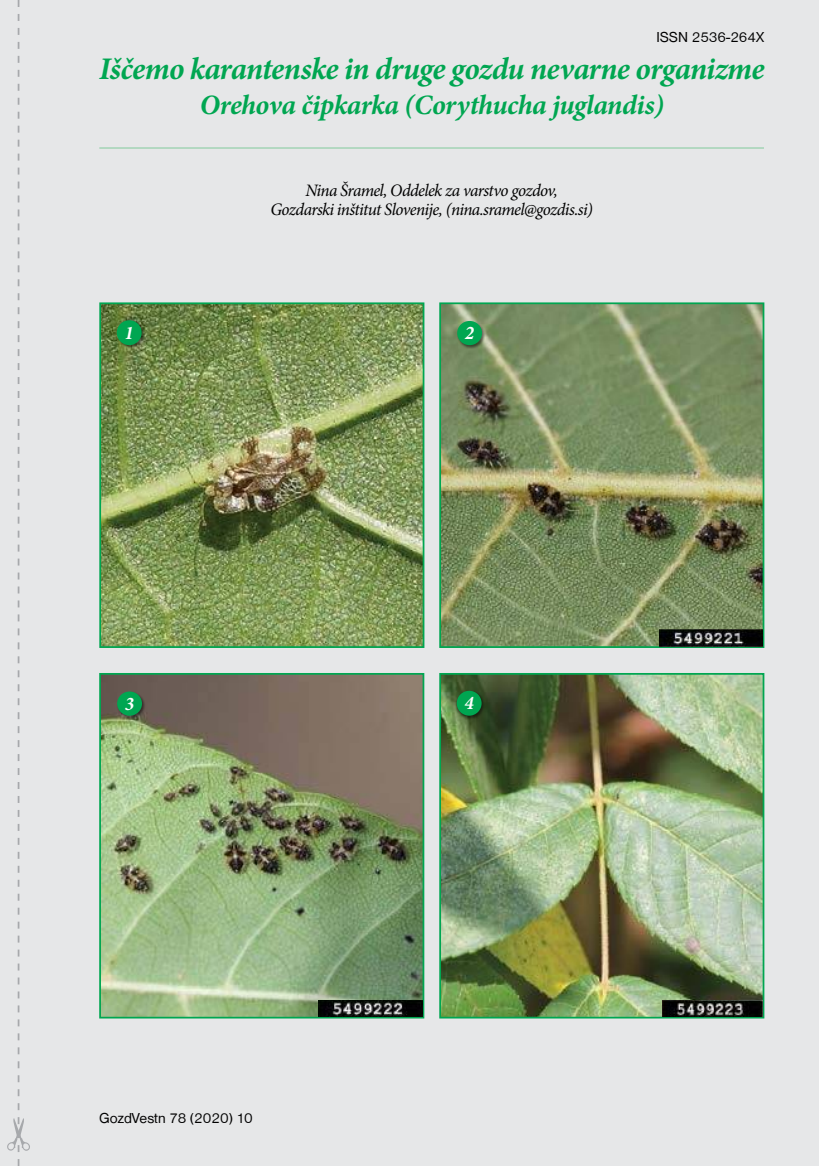
<style>
.page{position:relative;width:819px;height:1166px;background:#e6e7e8}
.page>*{position:absolute;margin:0;border:0;box-sizing:border-box;transform-origin:0 0}
.t1{font:italic 700 31.5px "Minion Pro";letter-spacing:-.025em;color:#00a651}
.t2{font:italic 700 28px "Minion Pro";letter-spacing:-.02em;color:#00a651}
.t3{font:italic 700 19.25px "Minion Pro";color:#fff}
.t4{font:italic 17.5px/19.2px "Minion Pro";letter-spacing:-.04em;color:#000;text-align:center}
.t5{font:14.88px "Nimbus San DEE";color:#000}
</style>
<div class="page">
<svg style="left:7px;top:0;width:23px;height:1166px"></svg>
<img style="left:442px;top:676px;width:319px;height:339px">
<div style="left:439px;top:673px;width:325px;height:345px;border:2px solid #00a651"></div>
<img style="left:102px;top:305px;width:319px;height:340px">
<div style="left:99px;top:302px;width:325px;height:346px;border:2px solid #00a651"></div>
<div style="left:456px;top:690px;width:29px;height:30px;background:#000;opacity:.5"></div>
<div style="left:456px;top:691px;width:25px;height:25px;background:#00a651;border-radius:50%"></div>
<div style="left:116px;top:320px;width:30px;height:29px;background:#000;opacity:.5"></div>
<div style="left:117px;top:320px;width:25px;height:25px;background:#00a651;border-radius:50%"></div>
<img style="left:102px;top:676px;width:319px;height:339px">
<div style="left:99px;top:673px;width:325px;height:345px;border:2px solid #00a651"></div>
<div style="left:116px;top:691px;width:30px;height:29px;background:#000;opacity:.5"></div>
<div style="left:117px;top:691px;width:25px;height:25px;background:#00a651;border-radius:50%"></div>
<img style="left:442px;top:305px;width:319px;height:340px">
<div style="left:439px;top:302px;width:325px;height:346px;border:2px solid #00a651"></div>
<div style="left:456px;top:320px;width:30px;height:29px;background:#000;opacity:.5"></div>
<div style="left:457px;top:321px;width:25px;height:24px;background:#00a651;border-radius:50%"></div>
<hr style="left:99px;top:148px;width:665px;height:1px;background:#82ca9c">
<img style="left:662px;top:1000px;width:100px;height:16px">
<img style="left:318px;top:1000px;width:104px;height:16px">
<img style="left:659px;top:630px;width:103px;height:16px">
<p class="t5" style="left:656px;top:29px;width:109px">ISSN 2536-264X</p>
<h1 class="t1" style="left:99px;top:46px;width:666px">Iščemo karantenske in druge gozdu nevarne organizme</h1>
<h2 class="t2" style="left:200px;top:85px;width:465px">Orehova čipkarka (Corythucha juglandis)</h2>
<p class="t3" style="left:124px;top:319px;width:11px">1</p>
<p class="t4" style="left:270px;top:181px;width:324px">Nina Šramel, Oddelek za varstvo gozdov,<br>Gozdarski inštitut Slovenije, (nina.sramel@gozdis.si)</p>
<p class="t3" style="left:465px;top:320px;width:11px">2</p>
<p class="t3" style="left:125px;top:690px;width:11px">3</p>
<p class="t3" style="left:464px;top:689px;width:11px">4</p>
<p class="t5" style="left:99px;top:1110px;width:155px">GozdVestn 78 (2020) 10</p>
</div>
